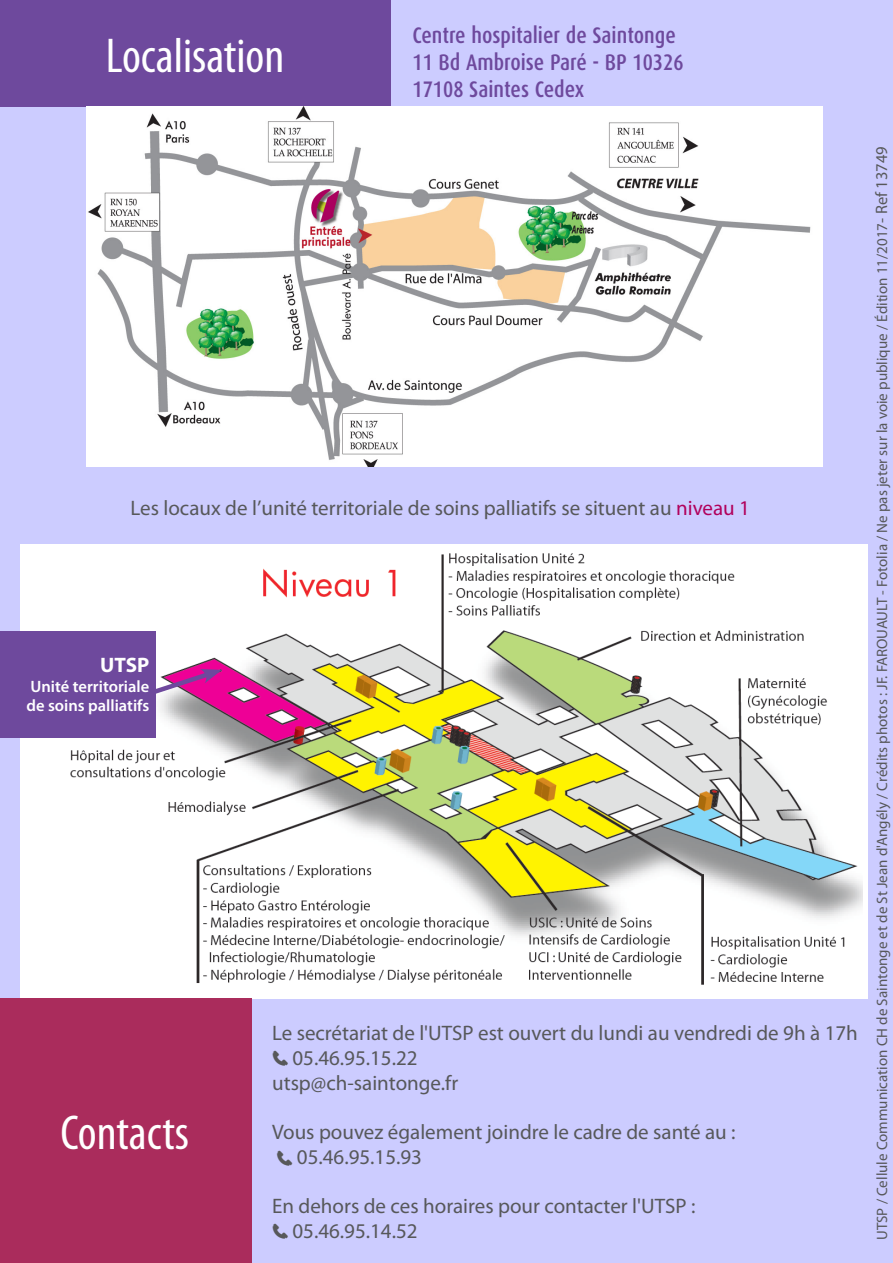
<style>
.page{position:relative;width:893px;height:1263px;background:#ccf}
.page>*{position:absolute;margin:0;border:0;box-sizing:border-box;transform-origin:0 0}
.t1{font:condensed 49.2px "Myriad Pro";color:#fff}
.t2{font:500 22.5px "Dax Condensed";color:#6e499d}
.t3{font:21px "Myriad Pro";color:#57585a}
.t4{font:700 21px "Myriad Pro";color:#fff}
.t5{font:600 16.5px "Myriad Pro";color:#fff}
.t6{font:15px "Myriad Pro";color:#57585a}
.s1{color:#b1015c}
.s2{font-family:"Breezi Icon Set"}
.s3{font-size:16.5px}
</style>
<div class="page">
<img style="left:20px;top:544px;width:842px;height:455px">
<svg style="left:155px;top:668px;width:67px;height:39px;background:#cb5fac"></svg>
<div style="left:0;top:0;width:390px;height:106px;background:#6e499d"></div>
<img style="left:86px;top:106px;width:737px;height:360px">
<div style="left:0;top:999px;width:251px;height:264px;background:#aa2c5c"></div>
<div style="left:0;top:631px;width:155px;height:107px;background:#6e499d"></div>
<p class="t1" style="left:106px;top:26px;width:180px">Localisation</p>
<p class="t2" style="left:412px;top:23px;width:265px">Centre hospitalier de Saintonge</p>
<p class="t2" style="left:412px;top:50px;width:273px">11 Bd Ambroise Paré - BP 10326</p>
<p class="t2" style="left:412px;top:77px;width:173px">17108 Saintes Cedex</p>
<p class="t3" style="left:131px;top:495px;width:621px">Les locaux de l’unité territoriale de soins palliatifs se situent au <span class="s1">niveau 1</span></p>
<p class="t4" style="left:100px;top:651px;width:51px">UTSP</p>
<p class="t5" style="left:31px;top:675px;width:120px">Unité territoriale</p>
<p class="t5" style="left:27px;top:695px;width:124px">de soins palliatifs</p>
<p class="t1" style="left:60px;top:1103px;width:130px">Contacts</p>
<p class="t3" style="left:272px;top:1020px;width:587px">Le secrétariat de l'UTSP est ouvert du lundi au vendredi de 9h à 17h</p>
<p class="t3" style="left:272px;top:1045px;width:147px"><span class="s2">A</span> 05.46.95.15.22</p>
<p class="t3" style="left:272px;top:1070px;width:188px">utsp@ch-saintonge.fr</p>
<p class="t3" style="left:272px;top:1119px;width:465px">Vous pouvez également joindre le cadre de santé au :</p>
<p class="t3" style="left:277px;top:1144px;width:147px"><span class="s2">A</span> 05.46.95.15.93</p>
<p class="t3" style="left:272px;top:1192px;width:425px">En dehors de ces horaires pour contacter l'UTSP :</p>
<p class="t3" style="left:272px;top:1218px;width:147px"><span class="s2">A</span> 05.46.95.14.52</p>
<p class="t6" style="left:873px;top:1240px;width:1095px;rotate:-90deg">UTSP / Cellule Communication CH de Saintonge et de St Jean d'Angély / Crédits photos : JF. FAROUAULT - Fotolia / Ne pas jeter sur la voie publique / Édition 11/2017<span class="s3">- Ref 13749</span></p>
</div>
